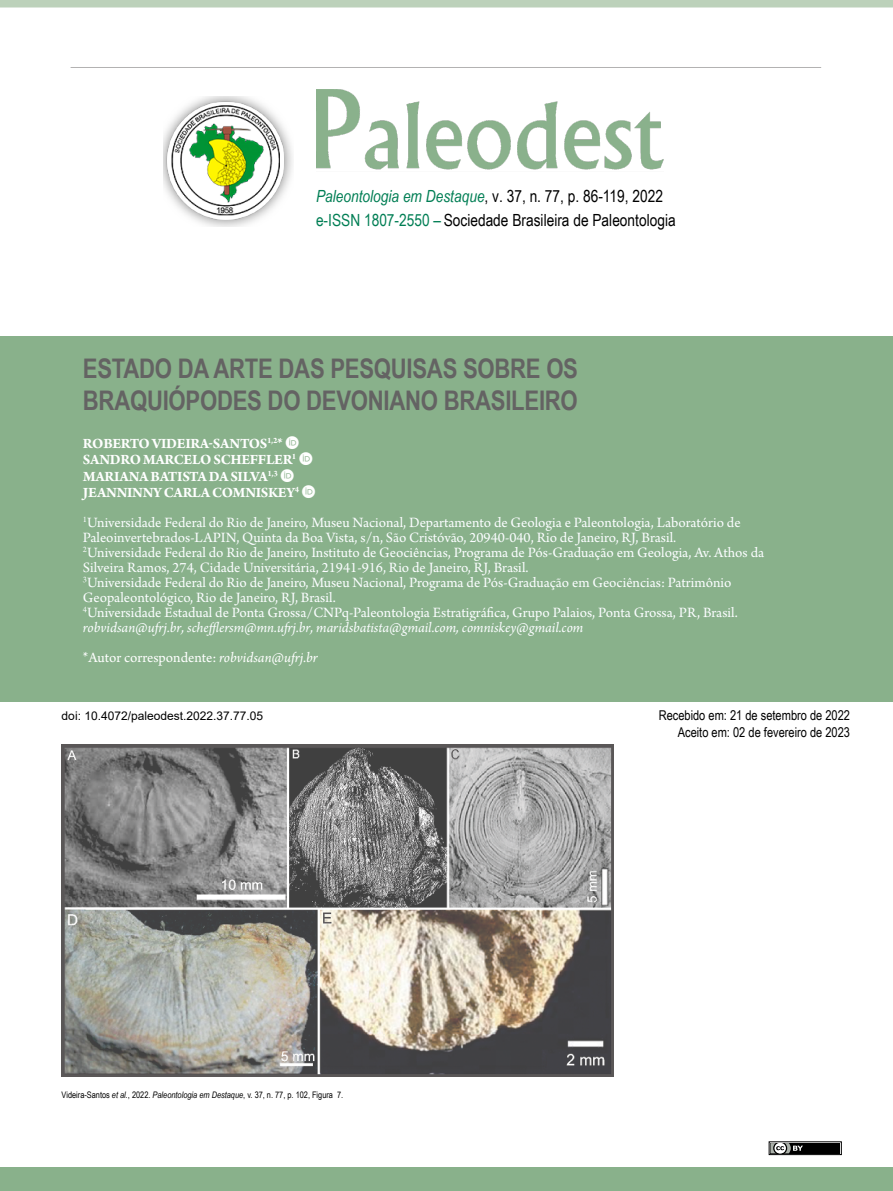
<style>
.page{position:relative;width:893px;height:1191px;background:#fff}
.page>*{position:absolute;margin:0;border:0;box-sizing:border-box;transform-origin:0 0}
.t1{font:700 27px/32.4px "Arial Narrow";letter-spacing:-.01em;color:#646363}
.t2{font:16.8px/23.2px "Arial Narrow";color:#000}
.t3{font:15px/15px "Arno Pro";color:#fbfdff}
.t4{font:700 15px/16.5px "Arno Pro";letter-spacing:-.02em;color:#fff}
.t5{font:15px "Arno Pro";color:#fff}
.t6{font:13.5px/16.5px "Arial Narrow";color:#000;text-align:right}
.t7{font:12px "Arial";color:#000}
.t8{font:9px "Arial Narrow";color:#000}
.s1{font-style:italic;color:#007e54}
.s2{color:#007e54}
.s3{font-style:italic}
.s4{font-style:inherit}
</style>
<div class="page">
<hr style="left:71px;top:67px;width:750px;height:1px;background:#b3b2b2">
<div style="left:0;top:336px;width:893px;height:366px;background:#89b18b"></div>
<img style="left:62px;top:745px;width:551px;height:331px">
<div style="left:0;top:1167px;width:893px;height:24px;background:#89b18b"></div>
<img style="left:316px;top:89px;width:348px;height:81px">
<div style="left:0;top:0;width:893px;height:8px;background:#bcd1ba"></div>
<img style="left:163px;top:96px;width:130px;height:130px">
<div style="left:769px;top:1141px;width:73px;height:14px;border:1px solid #000"></div>
<div style="left:770px;top:1143px;width:70px;height:10px;background:#000"></div>
<svg style="left:770px;top:1143px;width:33px;height:10px"></svg>
<p class="t2" style="left:316px;top:184px;width:361px"><span class="s1">Paleontologia em Destaque</span>, v. 37, n. 77, p. 86-119, 2022 <span class="s2">e-ISSN 1807-2550 –</span> Sociedade Brasileira de Paleontologia</p>
<h1 class="t1" style="left:83px;top:350px;width:497px">ESTADO DA ARTE DAS PESQUISAS SOBRE OS<br>BRAQUIÓPODES DO DEVONIANO BRASILEIRO</h1>
<p class="t4" style="left:83px;top:436px;width:218px">ROBERTO VIDEIRA-SANTOS<sup>1,2</sup>*<br>SANDRO MARCELO SCHEFFLER<sup>1<br></sup>MARIANA BATISTA DA SILVA<sup>1,3<br></sup>JEANNINNY CARLA COMNISKEY<sup>4</sup></p>
<p class="t3" style="left:83px;top:516px;width:683px"><sup>1</sup>Universidade Federal do Rio de Janeiro, Museu Nacional, Departamento de Geologia e Paleontologia, Laboratório de Paleoinvertebrados-LAPIN, Quinta da Boa Vista, s/n, São Cristóvão, 20940-040, Rio de Janeiro, RJ, Brasil.<br><sup>2</sup>Universidade Federal do Rio de Janeiro, Instituto de Geociências, Programa de Pós-Graduação em Geologia, Av. Athos da Silveira Ramos, 274, Cidade Universitária, 21941-916, Rio de Janeiro, RJ, Brasil.<br><sup>3</sup>Universidade Federal do Rio de Janeiro, Museu Nacional, Programa de Pós-Graduação em Geociências: Patrimônio Geopaleontológico, Rio de Janeiro, RJ, Brasil.<br><sup>4</sup>Universidade Estadual de Ponta Grossa/CNPq-Paleontologia Estratigráfica, Grupo Palaios, Ponta Grossa, PR, Brasil. <span class="s3">robvidsan@ufrj.br, schefflersm@mn.ufrj.br, maridsbatista@gmail.com, comniskey@gmail.com</span></p>
<p class="t5" style="left:83px;top:649px;width:237px">*Autor correspondente: <span class="s3">robvidsan@ufrj.br</span></p>
<p class="t7" style="left:62px;top:707px;width:203px">doi: 10.<span class="s4">4072</span>/paleodest.2022.37.77.05</p>
<p class="t8" style="left:62px;top:1088px;width:283px">Videira-Santos <span class="s3">et al.</span>, 2022. <span class="s3">Paleontologia em Destaque</span>, v. 37, n. 77, p. 102, Figura 7.</p>
<p class="t6" style="left:659px;top:706px;width:193px">Recebido em: 21 de setembro de 2022<br>Aceito em: 02 de fevereiro de 2023</p>
</div>
